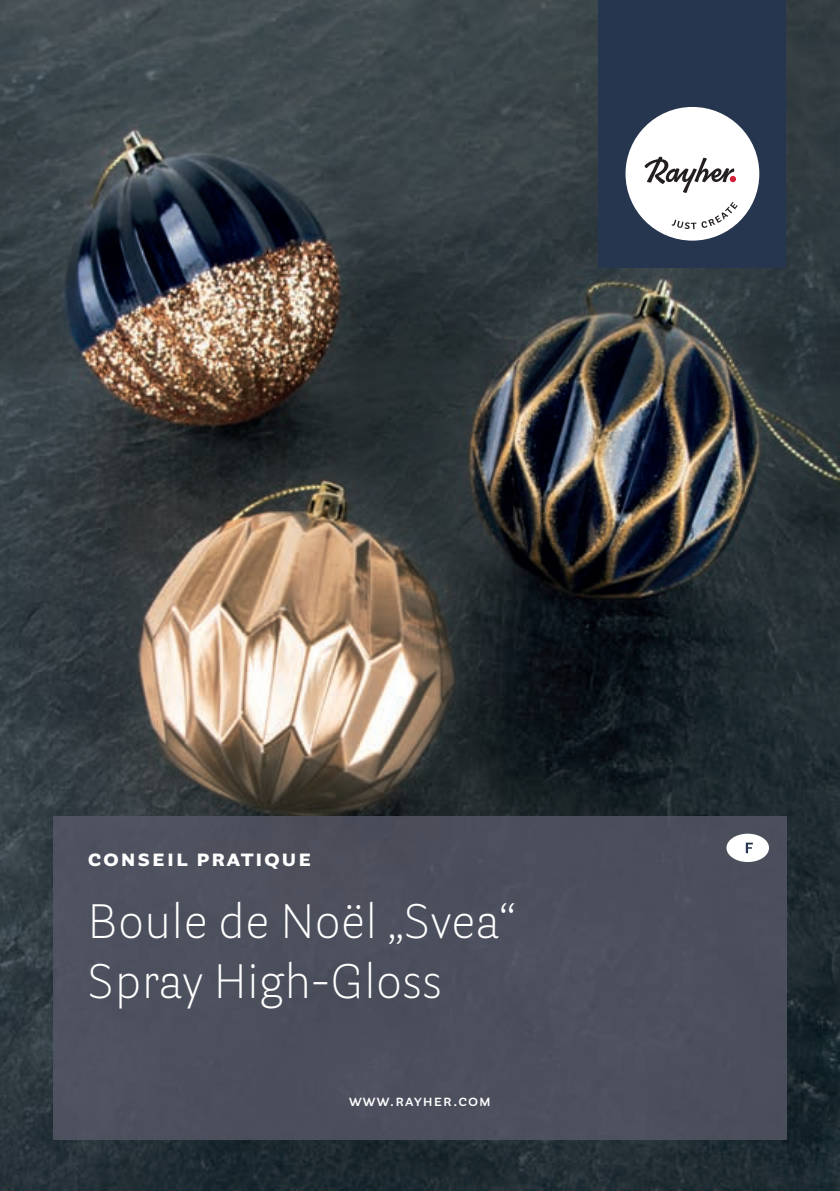
<style>
.page{position:relative;width:840px;height:1191px;background:#fff}
.page>*{position:absolute;margin:0;border:0;box-sizing:border-box;transform-origin:0 0}
.t1{font:300 48px/60px "Parry Grotesque Pro";letter-spacing:.005em;color:#fff}
.t2{font:700 24px "Parry Grotesque Pro";letter-spacing:.065em;color:#fff}
.t3{font:600 16px "Parry Grotesque Pro";letter-spacing:.065em;color:#fff}
</style>
<div class="page">
<img style="left:0;top:0;width:839px;height:1191px">
<div style="left:54px;top:816px;width:731px;height:324px;background:#4c4f5c"></div>
<div style="left:598px;top:0;width:187px;height:267px;background:#25364e"></div>
<div style="left:625px;top:107px;width:133px;height:134px;background:#fff;border-radius:50%"></div>
<svg style="left:671px;top:202px;width:66px;height:27px"></svg>
<svg style="left:644px;top:156px;width:91px;height:37px"></svg>
<div style="left:726px;top:833px;width:42px;height:29px;background:#fff;border-radius:50%"></div>
<svg style="left:745px;top:842px;width:7px;height:11px"></svg>
<p class="t2" style="left:88px;top:840px;width:225px">conseil pratique</p>
<p class="t1" style="left:88px;top:891px;width:428px">Boule de Noël „Svea“<br>Spray High-Gloss</p>
<p class="t3" style="left:349px;top:1089px;width:143px">www.rayher.com</p>
</div>
